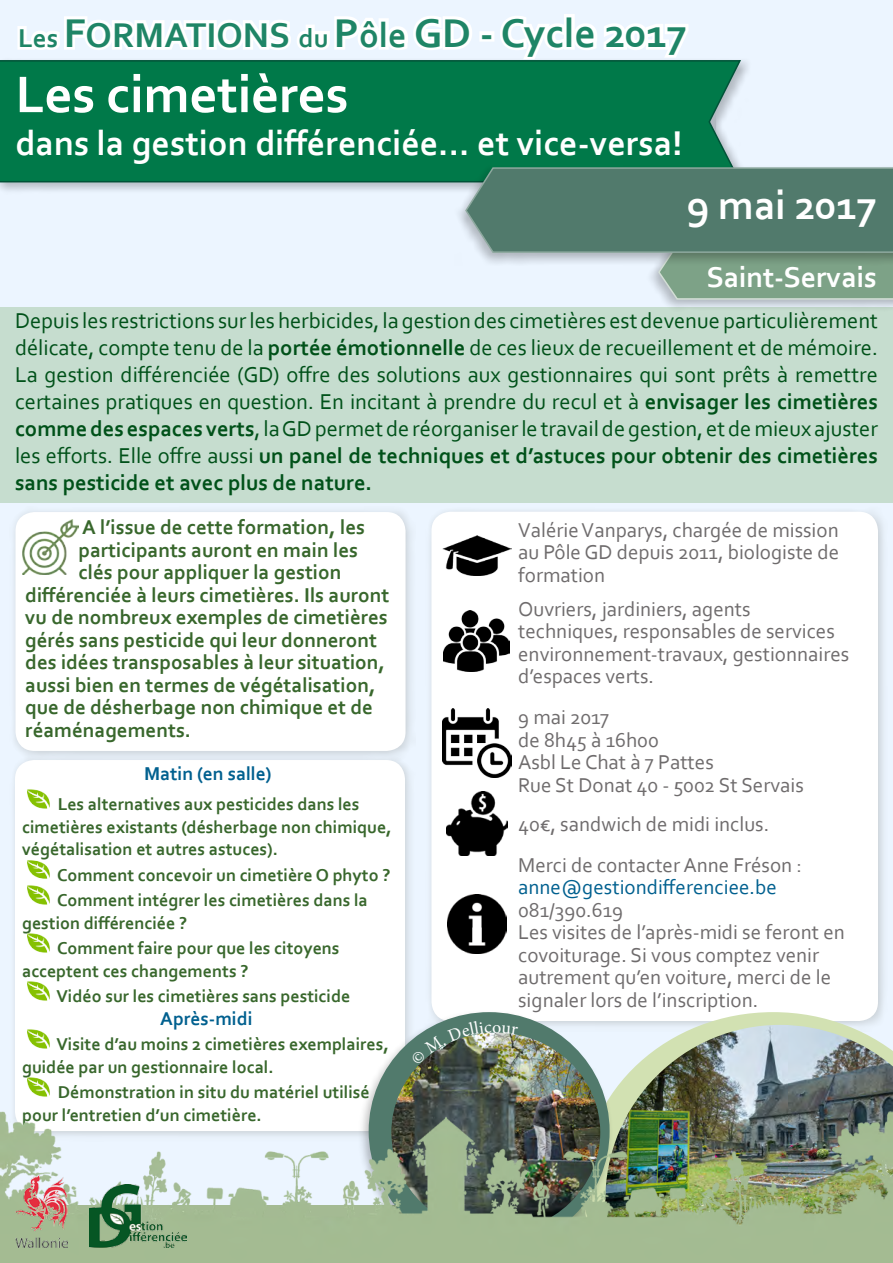
<style>
.page{position:relative;width:893px;height:1263px;background:#ecf5ff}
.page>*{position:absolute;margin:0;border:0;box-sizing:border-box;transform-origin:0 0}
.t1{font:700 54px "Corbel";color:#fff}
.t2{font:700 42px "Corbel";color:#1f8566}
.t3{font:700 42px "Corbel";color:#fff}
.t4{font:700 36px "Corbel";color:#fff}
.t5{font:700 30px "Corbel";color:#fff}
.t6{font:22.5px/27px "Corbel";color:#005119;text-align:justify}
.t7{font:21px/22.5px "Corbel";color:#6f6c6d}
.Style_de_paragraphe{font:700 21px "Corbel";color:#38672c}
.t8{font:21px "Corbel";color:#00608f}
.Style_de_paragraphe-2{font:700 19.5px "Corbel";color:#00608f}
.Style_de_paragraphe-3{font:700 18px/22.5px "Corbel";color:#38672c}
.s1{font-size:27px}
.s2{font-size:36px}
.s3{font-weight:700}
</style>
<div class="page">
<div style="left:0;top:307px;width:893px;height:195px;background:#c6ddcf"></div>
<div style="left:10px;top:506px;width:406px;height:255px;background:#5c5d53;opacity:.25"></div>
<div style="left:16px;top:512px;width:390px;height:239px;background:#fff;border-radius:19px"></div>
<div style="left:646px;top:241px;width:247px;height:71px;background:#000;opacity:.25"></div>
<div style="left:0;top:56px;width:754px;height:139px;background:#000;opacity:.25"></div>
<div style="left:0;top:59px;width:742px;height:124px;background:#007949"></div>
<div style="left:454px;top:164px;width:439px;height:102px;background:#000;opacity:.25"></div>
<svg style="left:464px;top:167px;width:429px;height:133px;background:#74968a"></svg>
<svg style="left:18px;top:16px;width:454px;height:34px"></svg>
<div style="left:479px;top:31px;width:15px;height:11px;border:6px solid #fff"></div>
<svg style="left:496px;top:14px;width:195px;height:48px"></svg>
<img style="left:23px;top:519px;width:56px;height:56px">
<div style="left:426px;top:506px;width:462px;height:525px;background:#5c5d53;opacity:.25"></div>
<div style="left:431px;top:512px;width:447px;height:509px;background:#fff;border-radius:19px"></div>
<img style="left:443px;top:535px;width:68px;height:40px">
<img style="left:443px;top:611px;width:66px;height:60px">
<img style="left:443px;top:709px;width:68px;height:68px">
<img style="left:448px;top:895px;width:58px;height:58px">
<img style="left:447px;top:792px;width:60px;height:63px">
<div style="left:9px;top:754px;width:406px;height:387px;background:#e2eaf3"></div>
<div style="left:15px;top:760px;width:390px;height:371px;background:#fff;border-radius:19px"></div>
<img style="left:27px;top:789px;width:23px;height:20px">
<img style="left:27px;top:860px;width:23px;height:19px">
<img style="left:27px;top:885px;width:23px;height:20px">
<img style="left:27px;top:933px;width:23px;height:20px">
<img style="left:27px;top:981px;width:23px;height:20px">
<img style="left:27px;top:1029px;width:23px;height:20px">
<img style="left:27px;top:1077px;width:23px;height:20px">
<svg style="left:614px;top:1012px;width:274px;height:13px"></svg>
<img style="left:614px;top:1025px;width:279px;height:76px">
<div style="left:357px;top:1009px;width:257px;height:254px;background:#000;opacity:.25"></div>
<div style="left:369px;top:1012px;width:241px;height:238px;background:#517a6c;border-radius:50%"></div>
<img style="left:391px;top:1032px;width:209px;height:69px">
<img style="left:447px;top:1101px;width:446px;height:162px">
<img style="left:0;top:1101px;width:447px;height:162px">
<img style="left:90px;top:1185px;width:97px;height:63px">
<img style="left:15px;top:1176px;width:53px;height:72px">
<img style="left:411px;top:1021px;width:107px;height:44px">
<p class="t2" style="left:18px;top:7px;width:670px"><span class="s1">Les</span> F<span class="s2">ORMATIONS</span> <span class="s1">du</span> P<span class="s2">ôle</span> GD - Cycle 2017</p>
<p class="t1" style="left:16px;top:61px;width:334px">Les cimetières</p>
<p class="t4" style="left:16px;top:121px;width:669px">dans la gestion différenciée... et vice-versa!</p>
<p class="t3" style="left:686px;top:180px;width:192px">9 mai 2017</p>
<p class="t5" style="left:706px;top:259px;width:172px">Saint-Servais</p>
<p class="t6" style="left:15px;top:306px;width:864px">Depuis les restrictions sur les herbicides, la gestion des cimetières est devenue particulièrement délicate, compte tenu de la <span class="s3">portée émotionnelle</span> de ces lieux de recueillement et de mémoire.<br>La gestion différenciée (GD) offre des solutions aux gestionnaires qui sont prêts à remettre certaines pratiques en question. En incitant à prendre du recul et à <span class="s3">envisager les cimetières comme des espaces verts</span>, la GD permet de réorganiser le travail de gestion, et de mieux ajuster les efforts. Elle offre aussi <span class="s3">un panel de techniques et d’astuces pour obtenir des cimetières sans pesticide et avec plus de nature.</span></p>
<p class="Style_de_paragraphe" style="left:82px;top:514px;width:284px">A l’issue de cette formation, les</p>
<p class="Style_de_paragraphe" style="left:79px;top:537px;width:281px">participants auront en main les</p>
<p class="Style_de_paragraphe" style="left:79px;top:559px;width:264px">clés pour appliquer la gestion</p>
<p class="Style_de_paragraphe" style="left:25px;top:582px;width:366px">différenciée à leurs cimetières. Ils auront</p>
<p class="Style_de_paragraphe" style="left:25px;top:604px;width:364px">vu de nombreux exemples de cimetières</p>
<p class="Style_de_paragraphe" style="left:25px;top:627px;width:353px">gérés sans pesticide qui leur donneront</p>
<p class="Style_de_paragraphe" style="left:25px;top:649px;width:361px">des idées transposables à leur situation,</p>
<p class="Style_de_paragraphe" style="left:25px;top:672px;width:352px">aussi bien en termes de végétalisation,</p>
<p class="Style_de_paragraphe" style="left:25px;top:694px;width:349px">que de désherbage non chimique et de</p>
<p class="Style_de_paragraphe" style="left:25px;top:717px;width:167px">réaménagements.</p>
<p class="t7" style="left:518px;top:518px;width:323px;text-align:justify">Valérie Vanparys, chargée de mission au Pôle GD depuis 2011, biologiste de formation</p>
<p class="t7" style="left:518px;top:597px;width:333px">Ouvriers, jardiniers, agents techniques, responsables de services environnement-travaux, gestionnaires d’espaces verts.</p>
<p class="t7" style="left:518px;top:706px;width:93px">9 mai 2017</p>
<p class="t7" style="left:518px;top:728px;width:142px">de 8h45 à 16h00</p>
<p class="t7" style="left:518px;top:751px;width:197px">Asbl Le Chat à 7 Pattes</p>
<p class="t7" style="left:518px;top:773px;width:287px">Rue St Donat 40 - 5002 St Servais</p>
<p class="Style_de_paragraphe-2" style="left:144px;top:761px;width:129px">Matin (en salle)</p>
<p class="Style_de_paragraphe-3" style="left:22px;top:792px;width:371px;text-indent:36px">Les alternatives aux pesticides dans les cimetières existants (désherbage non chimique, végétalisation et autres astuces).</p>
<p class="Style_de_paragraphe-3" style="left:57px;top:863px;width:335px">Comment concevoir un cimetière O phyto ?</p>
<p class="Style_de_paragraphe-3" style="left:22px;top:888px;width:347px;text-indent:35px">Comment intégrer les cimetières dans la gestion différenciée ?</p>
<p class="Style_de_paragraphe-3" style="left:22px;top:936px;width:319px;text-indent:35px">Comment faire pour que les citoyens acceptent ces changements ?</p>
<p class="Style_de_paragraphe-3" style="left:57px;top:984px;width:295px">Vidéo sur les cimetières sans pesticide</p>
<p class="Style_de_paragraphe-3" style="left:22px;top:1032px;width:368px;text-indent:34px">Visite d’au moins 2 cimetières exemplaires, guidée par un gestionnaire local.</p>
<p class="Style_de_paragraphe-3" style="left:22px;top:1080px;width:349px;text-indent:36px">Démonstration in situ du matériel utilisé pour l’entretien d’un cimetière.</p>
<p class="t7" style="left:518px;top:812px;width:253px">40€, sandwich de midi inclus.</p>
<p class="t7" style="left:518px;top:853px;width:285px">Merci de contacter Anne Fréson :</p>
<p class="t8" style="left:518px;top:874px;width:260px">anne@gestiondifferenciee.be</p>
<p class="t7" style="left:518px;top:898px;width:107px">081/390.619</p>
<p class="t7" style="left:518px;top:921px;width:328px">Les visites de l’après-midi se feront en covoiturage. Si vous comptez venir autrement qu’en voiture, merci de le signaler lors de l’inscription.</p>
<p class="Style_de_paragraphe-2" style="left:160px;top:1007px;width:94px">Après-midi</p>
</div>
